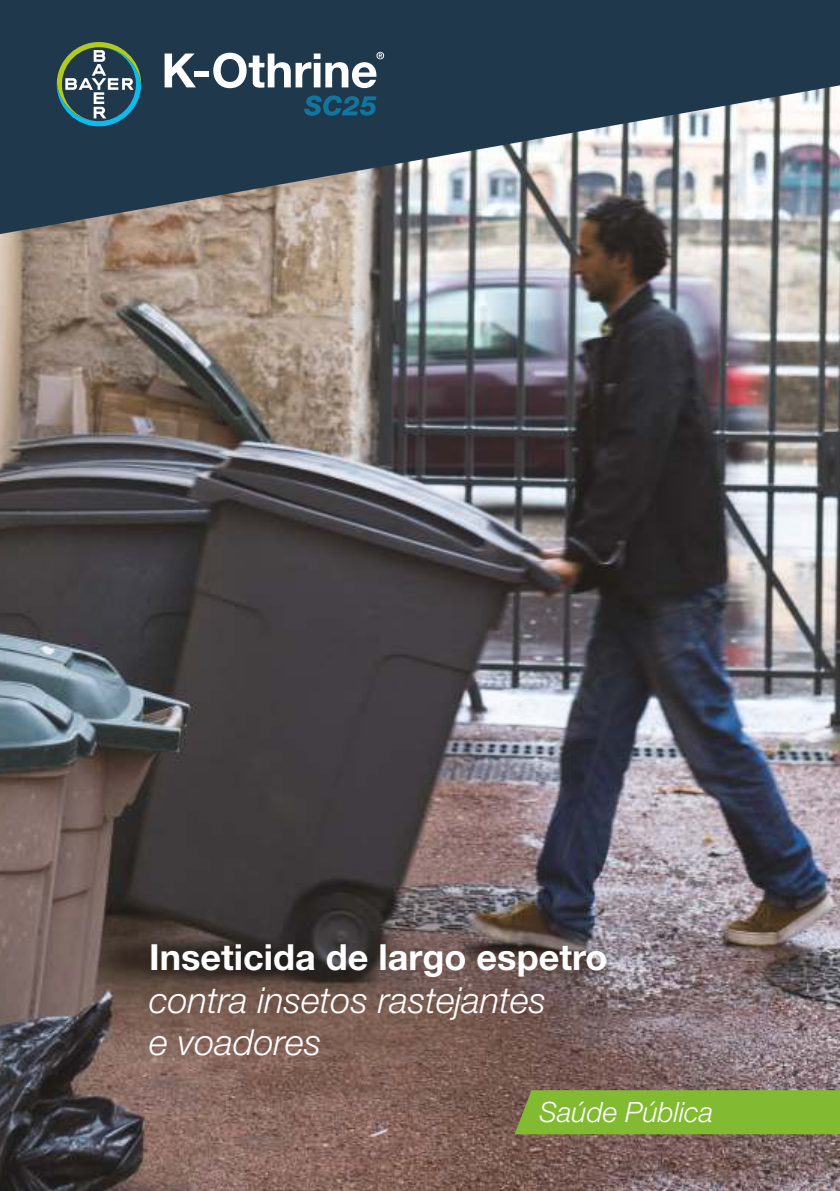
<style>
.page{position:relative;width:840px;height:1191px;background:#fff}
.page>*{position:absolute;margin:0;border:0;box-sizing:border-box;transform-origin:0 0}
.t1{font:italic 300 36px/42px "Helvetica Neue LT Std";color:#fefefe}
.t2{font:700 36px "Helvetica Neue";color:#fefefe}
.t3{font:italic 300 28px "Helvetica Neue LT Std";color:#fefefe}
</style>
<div class="page">
<img style="left:0;top:237px;width:839px;height:954px">
<svg style="left:0;top:0;width:839px;height:237px;background:#52606c"></svg>
<svg style="left:57px;top:42px;width:84px;height:84px;background:#436669"></svg>
<svg style="left:304px;top:95px;width:72px;height:21px;background:#175775"></svg>
<svg style="left:164px;top:54px;width:32px;height:33px"></svg>
<div style="left:194px;top:72px;width:15px;height:5px;background:#fefefe"></div>
<svg style="left:213px;top:52px;width:171px;height:36px"></svg>
<div style="left:514px;top:1090px;width:325px;height:44px;background:#82bb31"></div>
<p class="t2" style="left:149px;top:942px;width:459px">Inseticida de largo espetro</p>
<p class="t1" style="left:149px;top:983px;width:398px">contra insetos rastejantes e voadores</p>
<p class="t3" style="left:539px;top:1101px;width:175px">Saúde Pública</p>
</div>
